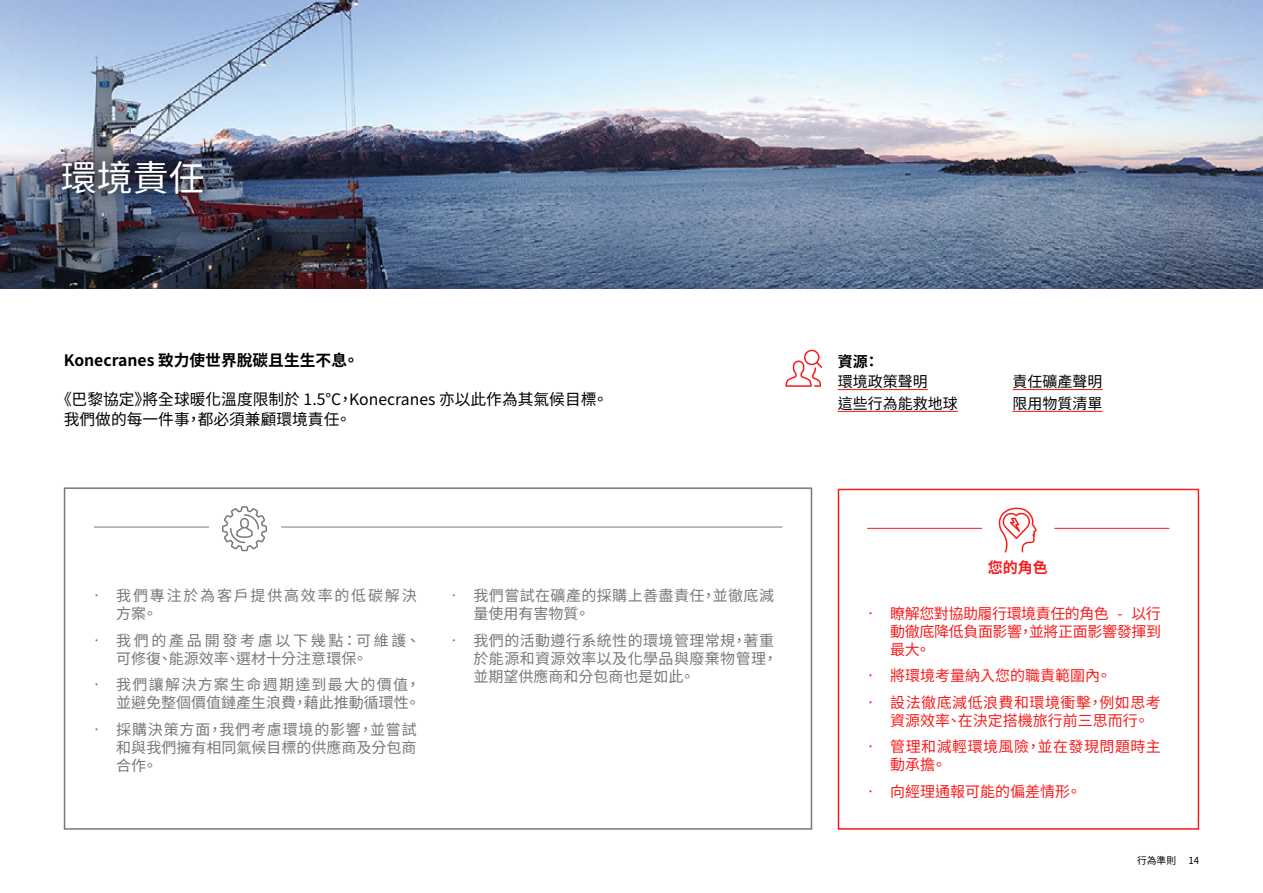
<style>
.page{position:relative;width:1263px;height:893px;background:#fff}
.page>*{position:absolute;margin:0;border:0;box-sizing:border-box;transform-origin:0 0}
.t1{font:36px "Noto Sans CJ Ktc";color:#fff}
.t2{font:15.75px/19.5px "Noto Sans CJ Ktc";color:#000}
.t3{font:700 15.75px "Noto Sans CJ Ktc";color:#000}
.t4{font:15px/18px "Noto Sans CJ Ktc";letter-spacing:.03em;color:#75787b}
.t5{font:15px/18px "Noto Sans CJ Ktc";color:#f71c1c;text-align:justify}
.t6{font:15px/18px "Noto Sans CJ Ktc";letter-spacing:.03em;color:#f71c1c}
.t7{font:15px/18px "Noto Sans CJ Ktc";letter-spacing:.18em;color:#75787b}
.t8{font:15px/21.8px "Noto Sans CJ Ktc";color:#000}
.t9{font:15px/18px "Noto Sans CJ Ktc";letter-spacing:.12em;color:#75787b}
.t10{font:700 15px "Noto Sans CJ Ktc";color:#f71c1c}
.t11{font:700 15px "Noto Sans CJ Ktc";color:#000}
.t12{font:9.75px "Noto Sans CJ Ktc";color:#000}
</style>
<div class="page">
<img style="left:0;top:0;width:1263px;height:288px">
<div style="left:45px;top:143px;width:175px;height:68px;background:#000;opacity:.9"></div>
<svg style="left:222px;top:506px;width:45px;height:45px"></svg>
<hr style="left:94px;top:527px;width:115px;height:1px;background:#75787b">
<hr style="left:281px;top:527px;width:501px;height:1px;background:#75787b">
<div style="left:64px;top:487px;width:748px;height:343px;border:2px solid #75787b"></div>
<svg style="left:999px;top:507px;width:38px;height:45px"></svg>
<hr style="left:867px;top:528px;width:115px;height:1px;background:#f71c1c">
<hr style="left:1055px;top:528px;width:114px;height:1px;background:#f71c1c">
<div style="left:838px;top:489px;width:361px;height:341px;border:2px solid #f71c1c"></div>
<hr style="left:838px;top:389px;width:90px;height:1px;background:#f71c1c">
<hr style="left:838px;top:411px;width:120px;height:1px;background:#f71c1c">
<svg style="left:785px;top:350px;width:37px;height:37px"></svg>
<hr style="left:1012px;top:389px;width:90px;height:1px;background:#f71c1c">
<hr style="left:1012px;top:411px;width:90px;height:1px;background:#f71c1c">
<h1 class="t1" style="left:61px;top:157px;width:145px">環境責任</h1>
<p class="t3" style="left:64px;top:351px;width:297px">Konecranes 致力使世界脫碳且生生不息。</p>
<p class="t2" style="left:64px;top:390px;width:546px;text-indent:-8px">《巴黎協定》將全球暖化溫度限制於 1.5°C，Konecranes 亦以此作為其氣候目標。我們做的每一件事，都必須兼顧環境責任。</p>
<p class="t9" style="left:116px;top:587px;width:302px;text-indent:-27px">• 我們專注於為客戶提供高效率的低碳解決方案。</p>
<p class="t7" style="left:116px;top:631px;width:306px;text-indent:-27px">• 我們的產品開發考慮以下幾點：可維護、可修復、能源效率、選材十分注意環保。</p>
<p class="t4" style="left:89px;top:676px;width:333px;text-align:right">• 我們讓解決方案生命週期達到最大的價值，並避免整個價值鏈產生浪費，藉此推動循環性。</p>
<p class="t4" style="left:116px;top:720px;width:302px;text-align:justify;text-indent:-27px">• 採購決策方面，我們考慮環境的影響，並嘗試和與我們擁有相同氣候目標的供應商及分包商合作。</p>
<p class="t4" style="left:473px;top:587px;width:302px;text-indent:-27px">• 我們嘗試在礦產的採購上善盡責任，並徹底減量使用有害物質。</p>
<p class="t4" style="left:473px;top:631px;width:306px;text-indent:-27px">• 我們的活動遵行系統性的環境管理常規，著重於能源和資源效率以及化學品與廢棄物管理，並期望供應商和分包商也是如此。</p>
<p class="t11" style="left:838px;top:353px;width:43px">資源：</p>
<p class="t8" style="left:838px;top:371px;width:121px">環境政策聲明<br>這些行為能救地球</p>
<p class="t8" style="left:1012px;top:371px;width:91px">責任礦產聲明限用物質清單</p>
<p class="t10" style="left:988px;top:559px;width:61px">您的角色</p>
<p class="t5" style="left:890px;top:605px;width:272px;text-indent:-27px">• 瞭解您對協助履行環境責任的角色 - 以行動徹底降低負面影響，並將正面影響發揮到最大。</p>
<p class="t5" style="left:863px;top:667px;width:250px">• 將環境考量納入您的職責範圍內。</p>
<p class="t6" style="left:890px;top:694px;width:272px;text-indent:-27px">• 設法徹底減低浪費和環境衝擊，例如思考資源效率、在決定搭機旅行前三思而行。</p>
<p class="t6" style="left:890px;top:738px;width:272px;text-indent:-27px">• 管理和減輕環境風險，並在發現問題時主動承擔。</p>
<p class="t5" style="left:863px;top:783px;width:220px">• 向經理通報可能的偏差情形。</p>
<p class="t12" style="left:1137px;top:855px;width:40px">行為準則</p>
<p class="t12" style="left:1188px;top:855px;width:12px">14</p>
</div>
